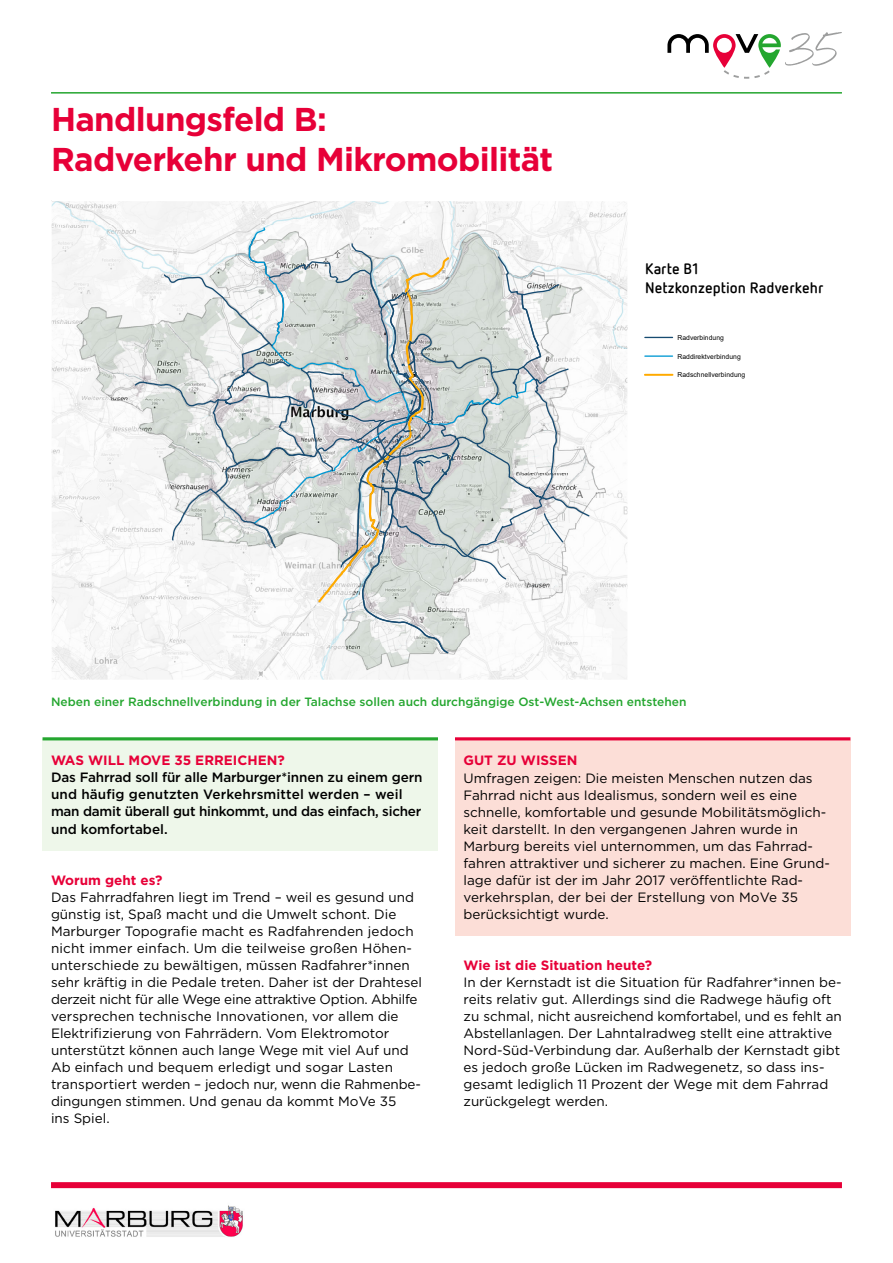
<style>
.page{position:relative;width:893px;height:1263px;background:#fff}
.page>*{position:absolute;margin:0;border:0;box-sizing:border-box;transform-origin:0 0}
.t1{font:700 33px/39.6px "Gotham";letter-spacing:-.02em;color:#e70038}
.t2{font:700 15px/18.5px "Netto Pro";letter-spacing:.005em;color:#000}
.t3{font:13.5px/17px "Gotham";color:#000}
.t4{font:500 13.5px/17px "Gotham";letter-spacing:-.01em;color:#000}
.t5{font:700 13.5px "Gotham";color:#e70038}
.t6{font:500 12px "Gotham";color:#24a62f}
.t7{font:6.75px "Arial";letter-spacing:.005em;color:#000}
</style>
<div class="page">
<div style="left:43px;top:740px;width:395px;height:111px;background:#eef7ea"></div>
<hr style="left:43px;top:737px;width:395px;height:3px;background:#24a62f">
<div style="left:455px;top:740px;width:395px;height:195px;background:#fcded7"></div>
<hr style="left:455px;top:737px;width:395px;height:3px;background:#e70038">
<svg style="left:51px;top:200px;width:577px;height:479px"></svg>
<svg style="left:645px;top:337px;width:27px;height:1px"></svg>
<hr style="left:645px;top:355px;width:27px;height:2px;background:#0098d3">
<hr style="left:645px;top:374px;width:27px;height:2px;background:#fa0">
<div style="left:51px;top:1182px;width:791px;height:6px;background:#e70038"></div>
<hr style="left:51px;top:92px;width:791px;height:2px;background:#24a62f">
<svg style="left:667px;top:32px;width:175px;height:47px"></svg>
<img style="left:55px;top:1205px;width:188px;height:32px">
<h1 class="t1" style="left:51px;top:99px;width:504px">Handlungsfeld B:<br>Radverkehr und Mikromobilität</h1>
<p class="t2" style="left:645px;top:259px;width:180px">Karte B1<br>Netzkonzeption Radverkehr</p>
<p class="t7" style="left:677px;top:333px;width:48px">Radverbindung</p>
<p class="t7" style="left:677px;top:352px;width:65px">Raddirektverbindung</p>
<p class="t7" style="left:677px;top:370px;width:69px">Radschnellverbindung</p>
<p class="t6" style="left:51px;top:694px;width:637px">Neben einer Radschnellverbindung in der Talachse sollen auch durchgängige Ost-West-Achsen entstehen</p>
<p class="t5" style="left:51px;top:752px;width:235px">WAS WILL MOVE 35 ERREICHEN?</p>
<p class="t4" style="left:51px;top:769px;width:373px">Das Fahrrad soll für alle Marburger*innen zu einem gern und häufig genutzten Verkehrsmittel werden – weil man damit überall gut hinkommt, und das einfach, sicher und komfortabel.</p>
<p class="t5" style="left:51px;top:871px;width:113px">Worum geht es?</p>
<p class="t3" style="left:51px;top:888px;width:373px">Das Fahrradfahren liegt im Trend – weil es gesund und günstig ist, Spaß macht und die Umwelt schont. Die Marburger Topografie macht es Radfahrenden jedoch nicht immer einfach. Um die teilweise großen Höhen&shy;unterschiede zu bewältigen, müssen Radfahrer*innen sehr kräftig in die Pedale treten. Daher ist der Drahtesel derzeit nicht für alle Wege eine attraktive Option. Abhilfe versprechen technische Innovationen, vor allem die Elektrifizierung von Fahrrädern. Vom Elektromotor unterstützt können auch lange Wege mit viel Auf und Ab einfach und bequem erledigt und sogar Lasten transportiert werden – jedoch nur, wenn die Rahmenbe&shy;dingungen stimmen. Und genau da kommt MoVe 35<br>ins Spiel.</p>
<p class="t5" style="left:463px;top:752px;width:115px">GUT ZU WISSEN</p>
<p class="t3" style="left:463px;top:769px;width:368px">Umfragen zeigen: Die meisten Menschen nutzen das Fahrrad nicht aus Idealismus, sondern weil es eine schnelle, komfortable und gesunde Mobilitätsmöglich&shy;keit darstellt. In den vergangenen Jahren wurde in Marburg bereits viel unternommen, um das Fahrrad&shy;fahren attraktiver und sicherer zu machen. Eine Grund&shy;lage dafür ist der im Jahr 2017 veröffentlichte Rad&shy;verkehrsplan, der bei der Erstellung von MoVe 35 berücksichtigt wurde.</p>
<p class="t5" style="left:463px;top:956px;width:190px">Wie ist die Situation heute?</p>
<p class="t3" style="left:463px;top:973px;width:380px">In der Kernstadt ist die Situation für Radfahrer*innen be&shy;reits relativ gut. Allerdings sind die Radwege häufig oft zu schmal, nicht ausreichend komfortabel, und es fehlt an Abstellanlagen. Der Lahntalradweg stellt eine attraktive Nord-Süd-Verbindung dar. Außerhalb der Kernstadt gibt es jedoch große Lücken im Radwegenetz, so dass ins&shy;gesamt lediglich 11 Prozent der Wege mit dem Fahrrad zurückgelegt werden.</p>
</div>
